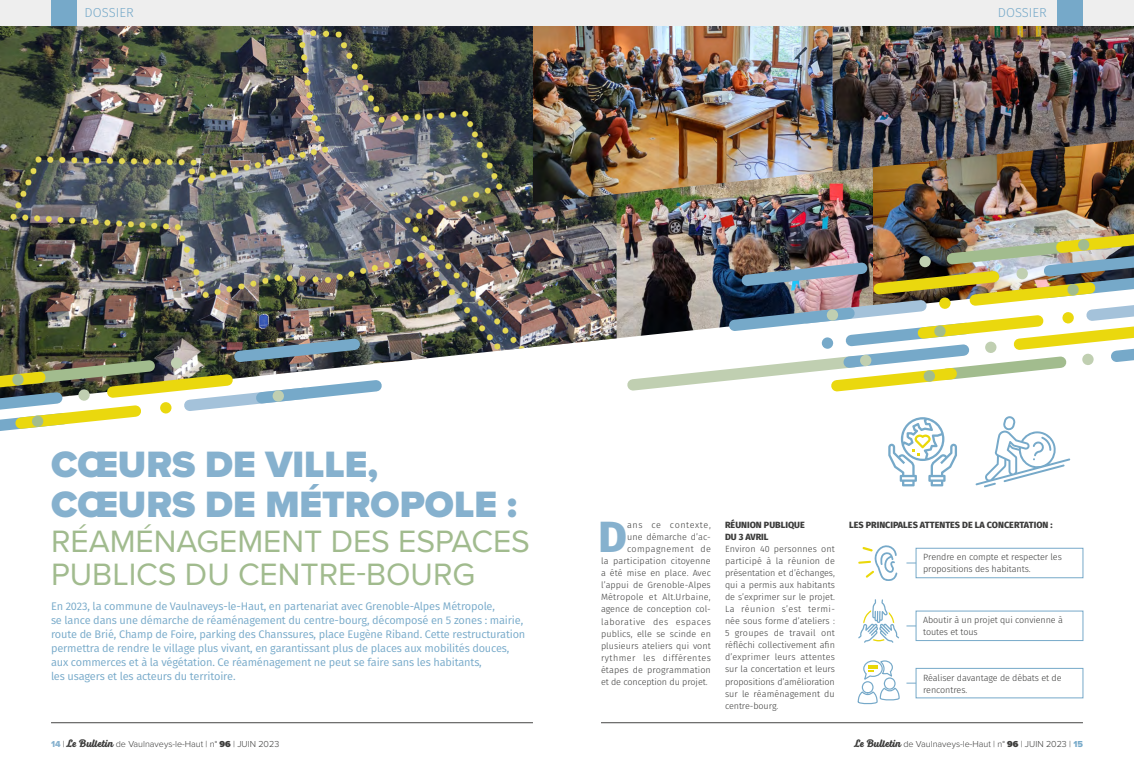
<style>
.page{position:relative;width:1134px;height:766px;background:#fff}
.page>*{position:absolute;margin:0;border:0;box-sizing:border-box;transform-origin:0 0}
.t1{font:800 43.5px "Fira Sans";color:#86b1ce}
.t2{font:900 38px/40px "Proxima Nova";color:#86b1ce}
.t3{font:32px/33px "Proxima Nova";color:#a1bb8e}
.t4{font:300 13px "Fira Sans";color:#76a9c9}
.t5{font:11px/14px "Fira Sans";letter-spacing:-.015em;color:#76a9c9}
.t6{font:300 9px/12px "Fira Sans";letter-spacing:.005em;color:#3b3b3a}
.t7{font:300 9px "Proxima Nova";color:#3b3b3a}
.t8{font:800 9px/12px "Fira Sans";color:#3b3b3a}
.t9{font:300 9px "Fira Sans";letter-spacing:.05em;color:#3b3b3a}
.t10{font:300 9px "Fira Sans";letter-spacing:.025em;color:#3b3b3a}
.t11{font:300 9px "Fira Sans";letter-spacing:.06em;color:#3b3b3a}
.t12{font:300 9px "Fira Sans";letter-spacing:.04em;color:#3b3b3a}
.s1{font-family:"Proxima Nova Extrabld";font-weight:400;color:#86b1ce}
.s2{font-family:"Voltage";font-weight:700;font-size:11px}
.s3{font-weight:900}
.s4{font-family:"Proxima Nova Extrabld";font-weight:400;color:#76a9c9}
</style>
<div class="page">
<img style="left:617px;top:171px;width:256px;height:168px">
<img style="left:873px;top:171px;width:261px;height:37px">
<hr style="left:601px;top:722px;width:482px;height:1px;background:#464544">
<hr style="left:51px;top:722px;width:482px;height:1px;background:#464544">
<img style="left:0;top:26px;width:617px;height:325px">
<img style="left:533px;top:26px;width:300px;height:177px">
<img style="left:833px;top:26px;width:301px;height:145px">
<svg style="left:858px;top:599px;width:41px;height:43px"></svg>
<svg style="left:858px;top:545px;width:39px;height:36px"></svg>
<div style="left:0;top:0;width:1134px;height:26px;background:#eee"></div>
<div style="left:51px;top:0;width:26px;height:26px;background:#76a9c9"></div>
<div style="left:1057px;top:0;width:26px;height:26px;background:#76a9c9"></div>
<div style="left:916px;top:548px;width:167px;height:29px;border:1px solid #76a9c9"></div>
<div style="left:916px;top:668px;width:167px;height:29px;border:1px solid #76a9c9"></div>
<svg style="left:857px;top:660px;width:43px;height:44px"></svg>
<img style="left:620px;top:208px;width:514px;height:184px">
<img style="left:0;top:332px;width:500px;height:99px">
<svg style="left:888px;top:417px;width:69px;height:69px"></svg>
<svg style="left:975px;top:416px;width:95px;height:71px"></svg>
<h3 class="t4" style="left:85px;top:4px;width:51px">DOSSIER</h3>
<h3 class="t4" style="left:998px;top:4px;width:51px">DOSSIER</h3>
<h2 class="t2" style="left:51px;top:446px;width:467px">CŒURS DE VILLE,<br>CŒURS DE MÉTROPOLE :</h2>
<h3 class="t3" style="left:51px;top:523px;width:480px">RÉAMÉNAGEMENT DES ESPACES<br>PUBLICS DU CENTRE-BOURG</h3>
<p class="t5" style="left:51px;top:599px;width:476px">En 2023, la commune de Vaulnaveys-le-Haut, en partenariat avec Grenoble-Alpes Métropole,<br>se lance dans une démarche de réaménagement du centre-bourg, décomposé en 5 zones : mairie, route de Brié, Champ de Foire, parking des Chanssures, place Eugène Riband. Cette restructuration permettra de rendre le village plus vivant, en garantissant plus de places aux mobilités douces, aux commerces et à la végétation. Ce réaménagement ne peut se faire sans les habitants,<br>les usagers et les acteurs du territoire.</p>
<h1 class="t1" style="left:599px;top:506px;width:30px">D</h1>
<p class="t11" style="left:627px;top:519px;width:85px">ans ce contexte,</p>
<p class="t6" style="left:627px;top:531px;width:85px">une démarche d’ac-</p>
<p class="t12" style="left:627px;top:543px;width:85px">compagnement de</p>
<p class="t6" style="left:601px;top:555px;width:111px">la participation citoyenne</p>
<p class="t6" style="left:601px;top:567px;width:111px">a été mise en place. Avec</p>
<p class="t6" style="left:601px;top:579px;width:111px">l’appui de Grenoble-Alpes</p>
<p class="t10" style="left:601px;top:591px;width:111px">Métropole et Alt.Urbaine,</p>
<p class="t6" style="left:601px;top:603px;width:111px">agence de conception col-</p>
<p class="t9" style="left:601px;top:615px;width:111px">laborative des espaces</p>
<p class="t6" style="left:601px;top:627px;width:111px">publics, elle se scinde en</p>
<p class="t6" style="left:601px;top:639px;width:111px">plusieurs ateliers qui vont</p>
<p class="t9" style="left:601px;top:651px;width:111px">rythmer les différentes</p>
<p class="t6" style="left:601px;top:663px;width:111px">étapes de programmation</p>
<p class="t6" style="left:601px;top:675px;width:108px">et de conception du projet.</p>
<p class="t8" style="left:725px;top:519px;width:81px">RÉUNION PUBLIQUE<br>DU 3 AVRIL</p>
<p class="t6" style="left:725px;top:543px;width:111px;text-align:justify">Environ 40 personnes ont participé à la réunion de présentation et d’échanges, qui a permis aux habitants de s’exprimer sur le projet.<br>La réunion s’est termi&shy;née sous forme d’ateliers :<br>5 groupes de travail ont réfléchi collectivement afin d’exprimer leurs attentes sur la concertation et leurs propositions d’amélioration sur le réaménagement du centre-bourg.</p>
<p class="t8" style="left:849px;top:519px;width:205px">LES PRINCIPALES ATTENTES DE LA CONCERTATION :</p>
<p class="t6" style="left:923px;top:551px;width:140px">Prendre en compte et respecter les propositions des habitants.</p>
<p class="t6" style="left:923px;top:614px;width:141px">Aboutir à un projet qui convienne à toutes et tous</p>
<p class="t6" style="left:923px;top:671px;width:140px">Réaliser davantage de débats et de rencontres.</p>
<p class="t7" style="left:51px;top:738px;width:230px"><span class="s1">14</span> | <span class="s2">Le Bulletin</span> de Vaulnaveys-le-Haut | n° <span class="s3">96</span> | JUIN 2023</p>
<p class="t7" style="left:854px;top:738px;width:230px"><span class="s2">Le Bulletin</span> de Vaulnaveys-le-Haut | n° <span class="s3">96</span> | JUIN 2023 | <span class="s4">15</span></p>
</div>
